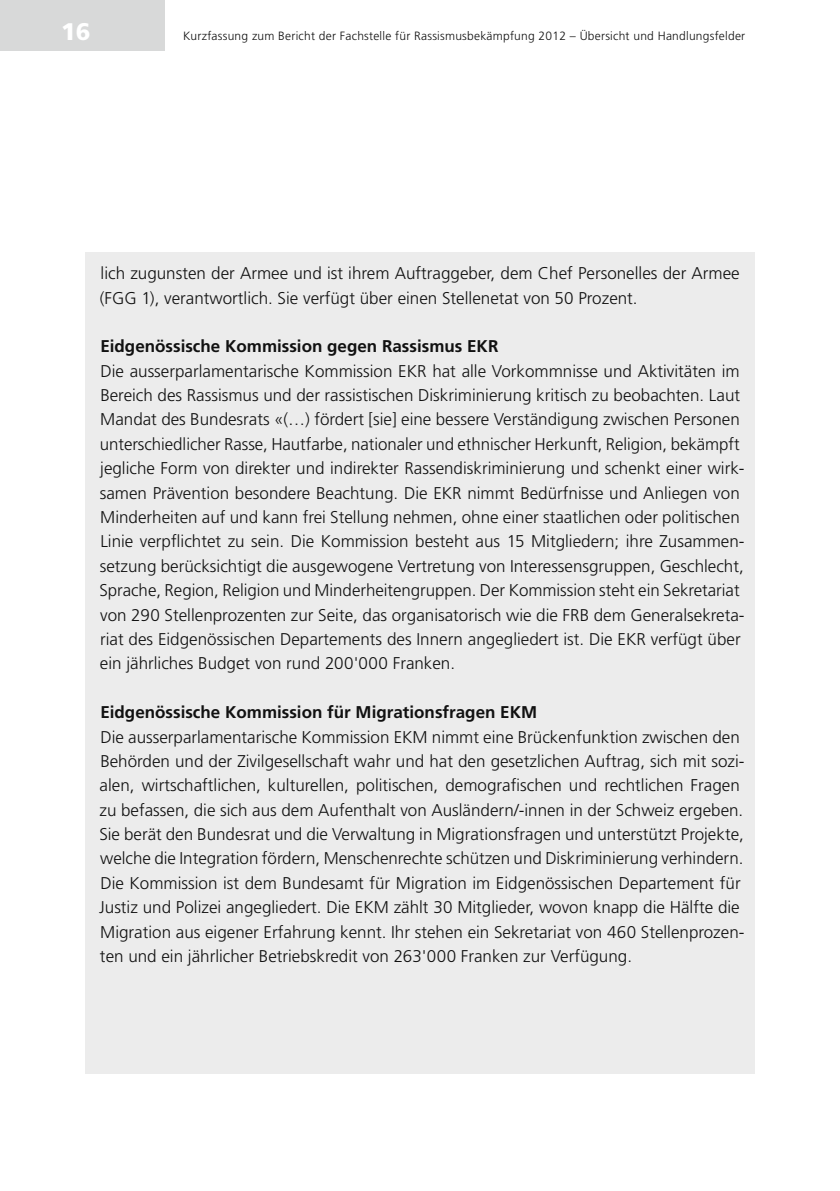
<style>
.page{position:relative;width:840px;height:1191px;background:#fff}
.page>*{position:absolute;margin:0;border:0;box-sizing:border-box;transform-origin:0 0}
.t1{font:900 24px "Frutiger LT Std";color:#fff}
.Info_Text{font:300 17px/24.4px "Frutiger LT Std";color:#111}
.Info_Untertitel{font:700 17px "Frutiger LT Std";color:#111}
.t2{font:300 12px "Frutiger LT Std";letter-spacing:.02em;color:#111}
</style>
<div class="page">
<div style="left:0;top:0;width:164px;height:51px;background:#d8d9d9"></div>
<div style="left:85px;top:252px;width:669px;height:821px;background:#ececec"></div>
<h1 class="t1" style="left:61px;top:17px;width:31px">16</h1>
<p class="t2" style="left:183px;top:29px;width:563px">Kurzfassung zum Bericht der Fachstelle für Rassismusbekämpfung 2012 – Übersicht und Handlungsfelder</p>
<p class="Info_Text" style="left:100px;top:261px;width:641px">lich zugunsten der Armee und ist ihrem Auftraggeber, dem Chef Personelles der Armee (FGG 1), verantwortlich. Sie verfügt über einen Stellenetat von 50 Prozent.</p>
<p class="Info_Untertitel" style="left:100px;top:336px;width:399px">Eidgenössische Kommission gegen Rassismus EKR</p>
<p class="Info_Text" style="left:99px;top:359px;width:646px">Die ausserparlamentarische Kommission EKR hat alle Vorkommnisse und Aktivitäten im Bereich des Rassismus und der rassistischen Diskriminierung kritisch zu beobachten. Laut Mandat des Bundesrats «(…) fördert [sie] eine bessere Verständigung zwischen Personen unterschiedlicher Rasse, Hautfarbe, nationaler und ethnischer Herkunft, Religion, bekämpft jegliche Form von direkter und indirekter Rassendiskriminierung und schenkt einer wirk&shy;samen Prävention besondere Beachtung. Die EKR nimmt Bedürfnisse und Anliegen von Minderheiten auf und kann frei Stellung nehmen, ohne einer staatlichen oder politischen Linie verpflichtet zu sein. Die Kommission besteht aus 15 Mitgliedern; ihre Zusammen&shy;setzung berücksichtigt die ausgewogene Vertretung von Interessensgruppen, Geschlecht, Sprache, Region, Religion und Minderheitengruppen. Der Kommission steht ein Sekretariat von 290 Stellenprozenten zur Seite, das organisatorisch wie die FRB dem Generalsekreta&shy;riat des Eidgenössischen Departements des Innern angegliedert ist. Die EKR verfügt über ein jährliches Budget von rund 200'000 Franken.</p>
<p class="Info_Untertitel" style="left:100px;top:702px;width:438px">Eidgenössische Kommission für Migrationsfragen EKM</p>
<p class="Info_Text" style="left:99px;top:724px;width:646px">Die ausserparlamentarische Kommission EKM nimmt eine Brückenfunktion zwischen den Behörden und der Zivilgesellschaft wahr und hat den gesetzlichen Auftrag, sich mit sozi&shy;alen, wirtschaftlichen, kulturellen, politischen, demografischen und rechtlichen Fragen zu befassen, die sich aus dem Aufenthalt von Ausländern/-innen in der Schweiz ergeben.<br>Sie berät den Bundesrat und die Verwaltung in Migrationsfragen und unterstützt Projekte, welche die Integration fördern, Menschenrechte schützen und Diskriminierung verhindern.<br>Die Kommission ist dem Bundesamt für Migration im Eidgenössischen Departement für Justiz und Polizei angegliedert. Die EKM zählt 30 Mitglieder, wovon knapp die Hälfte die Migration aus eigener Erfahrung kennt. Ihr stehen ein Sekretariat von 460 Stellenprozen&shy;ten und ein jährlicher Betriebskredit von 263'000 Franken zur Verfügung.</p>
</div>
